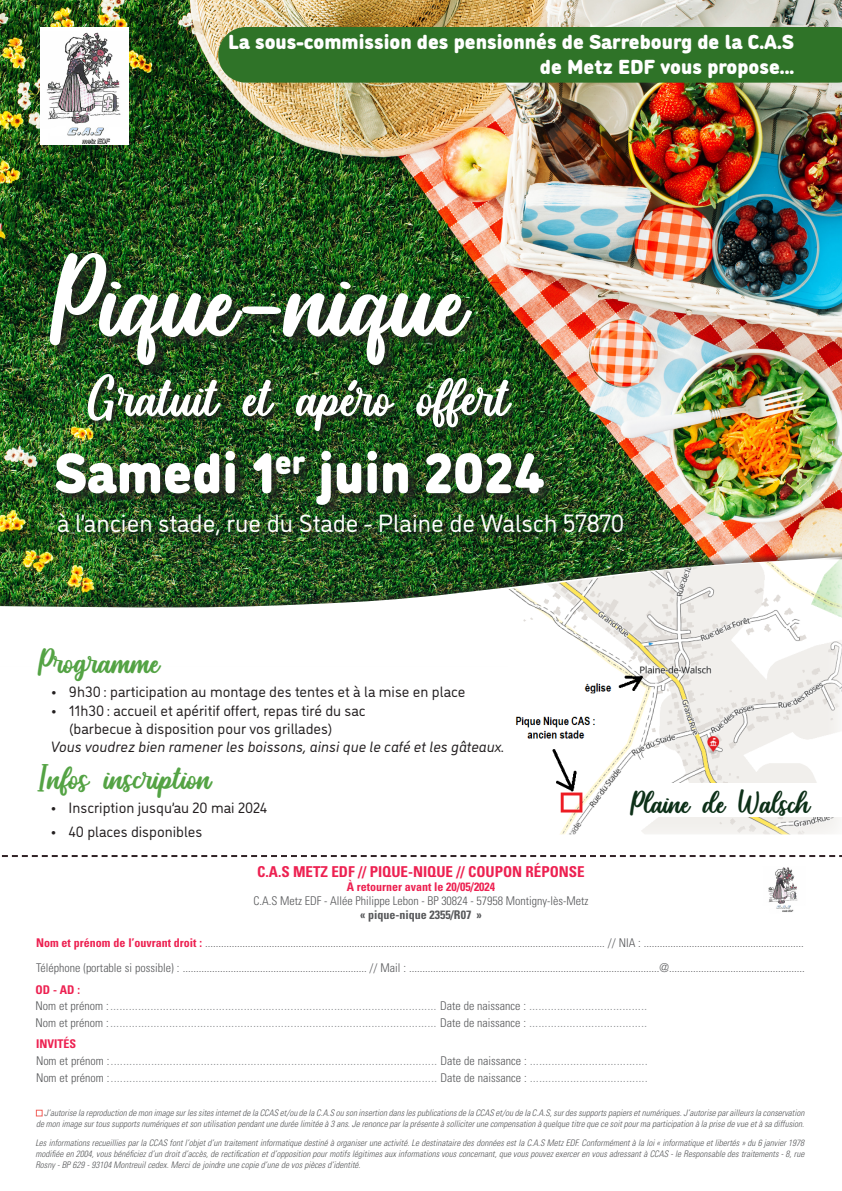
<style>
.page{position:relative;width:842px;height:1191px;background:#fff}
.page>*{position:absolute;margin:0;border:0;box-sizing:border-box;transform-origin:0 0}
.t1{font:100px "Monday Personal Use";color:#fff}
.t2{font:900 57.2px "DI Nosaur";color:#fff}
.t3{font:50.4px "Monday Personal Use";color:#fff}
.t4{font:30px "Monday Personal Use";color:#54a344}
.t5{font:27.1px "Monday Personal Use";color:#0d3018}
.t6{font:25px "DI Nosaur";color:#fff}
.DETAILS{font:900 20.4px/24.4px "DI Nosaur";color:#fff;text-align:right;scale:1.04 1}
.t7{font:15px/18px "DI Nosaur";color:#231f20}
.t8{font:italic 15px "DI Nosaur";color:#231f20}
.t9{font:700 condensed 15px "Univers LT Std";color:#ed2151}
.TXT_COURANT{font:300 condensed 14px "Univers LT Std";color:#939598}
.TXT_COURANT-2{font:300 condensed 12px "Univers LT Std";color:#57585a}
.TXT_COURANT-3{font:700 condensed 12px "Univers LT Std";color:#ed2151}
.t10{font:700 condensed 12px "Univers LT Std";color:#57585a}
.TXT_COURANT-4{font:italic 300 condensed 9px/10.8px "Univers LT Std";color:#57585a;text-align:justify}
.s1{font-weight:700;color:#ed2151}
.s2{font-size:12px;color:#57585a}
</style>
<div class="page">
<img style="left:0;top:0;width:842px;height:551px">
<img style="left:40px;top:27px;width:88px;height:117px">
<div style="left:0;top:551px;width:842px;height:115px;background:#231f20;opacity:.5"></div>
<img style="left:0;top:559px;width:471px;height:107px">
<svg style="left:1px;top:855px;width:841px;height:2px"></svg>
<img style="left:768px;top:867px;width:30px;height:45px">
<div style="left:51px;top:255px;width:433px;height:122px;background:#231f20;opacity:.75"></div>
<div style="left:60px;top:514px;width:575px;height:33px;background:#231f20;opacity:.75"></div>
<div style="left:58px;top:452px;width:498px;height:65px;background:#231f20;opacity:.75"></div>
<img style="left:471px;top:557px;width:371px;height:277px">
<div style="left:618px;top:783px;width:224px;height:33px;background:#fff"></div>
<div style="left:218px;top:27px;width:624px;height:56px;background:#2f7328"></div>
<div style="left:89px;top:375px;width:429px;height:62px;background:#231f20;opacity:.75"></div>
<div style="left:36px;top:1109px;width:7px;height:7px;border:1px solid #f1615b"></div>
<p class="DETAILS" style="left:228px;top:28px;width:546px">La sous-commission des pensionnés de Sarrebourg de la C.A.S de Metz EDF vous propose...</p>
<p class="t1" style="left:50px;top:225px;width:418px">Pique-nique</p>
<p class="t3" style="left:88px;top:360px;width:423px">Gratuit et apéro offert</p>
<p class="t2" style="left:54px;top:428px;width:493px">Samedi 1<sup>er</sup> juin 2024</p>
<p class="t6" style="left:57px;top:505px;width:569px">à l’ancien stade, rue du Stade - Plaine de Walsch 57870</p>
<p class="t4" style="left:38px;top:640px;width:123px">Programme</p>
<p class="t7" style="left:51px;top:682px;width:416px">• 9h30 : participation au montage des tentes et à la mise en place</p>
<p class="t7" style="left:69px;top:700px;width:298px;text-indent:-18px">• 11h30 : accueil et apéritif offert, repas tiré du sac (barbecue à disposition pour vos grillades)</p>
<p class="t8" style="left:51px;top:735px;width:455px">Vous voudrez bien ramener les boissons, ainsi que le café et les gâteaux.</p>
<p class="t4" style="left:37px;top:756px;width:176px">Infos inscription</p>
<p class="t7" style="left:51px;top:798px;width:218px">• Inscription jusqu’au 20 mai 2024</p>
<p class="t7" style="left:51px;top:822px;width:153px">• 40 places disponibles</p>
<p class="t9" style="left:257px;top:862px;width:329px">C.A.S METZ EDF // PIQUE-NIQUE // COUPON RÉPONSE</p>
<p class="TXT_COURANT-3" style="left:347px;top:879px;width:150px">À retourner avant le 20/05/2024</p>
<p class="TXT_COURANT-2" style="left:253px;top:893px;width:337px">C.A.S Metz EDF - Allée Philippe Lebon - BP 30824 - 57958 Montigny-lès-Metz</p>
<p class="t10" style="left:360px;top:907px;width:123px">« pique-nique 2355/R07 »</p>
<p class="t5" style="left:630px;top:783px;width:182px">Plaine de Walsch</p>
<p class="TXT_COURANT-2" style="left:36px;top:935px;width:769px"><span class="s1">Nom et prénom de l’ouvrant droit :</span> ...................................................................................................................................................... // NIA : ............................................................</p>
<p class="TXT_COURANT-2" style="left:36px;top:960px;width:770px">Téléphone (portable si possible) : ..................................................................... // Mail : ..............................................................................................@...................................................</p>
<p class="TXT_COURANT-3" style="left:35px;top:982px;width:46px">OD - AD :</p>
<p class="TXT_COURANT" style="left:35px;top:997px;width:613px"><span class="s2">Nom et prénom :</span>......................................................................................................... <span class="s2">Date de naissance :</span> ......................................</p>
<p class="TXT_COURANT" style="left:35px;top:1013px;width:613px"><span class="s2">Nom et prénom :</span>......................................................................................................... <span class="s2">Date de naissance :</span> ......................................</p>
<p class="TXT_COURANT-3" style="left:36px;top:1036px;width:42px">INVITÉS</p>
<p class="TXT_COURANT" style="left:36px;top:1051px;width:613px"><span class="s2">Nom et prénom :</span>......................................................................................................... <span class="s2">Date de naissance :</span> ......................................</p>
<p class="TXT_COURANT" style="left:36px;top:1068px;width:613px"><span class="s2">Nom et prénom :</span>......................................................................................................... <span class="s2">Date de naissance :</span> ......................................</p>
<p class="TXT_COURANT-4" style="left:36px;top:1107px;width:770px;text-align:right">J’autorise la reproduction de mon image sur les sites internet de la CCAS et/ou de la C.A.S ou son insertion dans les publications de la CCAS et/ou de la C.A.S, sur des supports papiers et numériques. J’autorise par ailleurs la conservation de mon image sur tous supports numériques et son utilisation pendant une durée limitée à 3 ans. Je renonce par la présente à solliciter une compensation à quelque titre que ce soit pour ma participation à la prise de vue et à sa diffusion.</p>
<p class="TXT_COURANT-4" style="left:35px;top:1137px;width:770px">Les informations recueillies par la CCAS font l’objet d’un traitement informatique destiné à organiser une activité. Le destinataire des données est la C.A.S Metz EDF. Conformément à la loi « informatique et libertés » du 6 janvier 1978 modifiée en 2004, vous bénéficiez d’un droit d’accès, de rectification et d’opposition pour motifs légitimes aux informations vous concernant, que vous pouvez exercer en vous adressant à CCAS - le Responsable des traitements - 8, rue Rosny - BP 629 - 93104 Montreuil cedex. Merci de joindre une copie d’une de vos pièces d’identité.</p>
</div>
